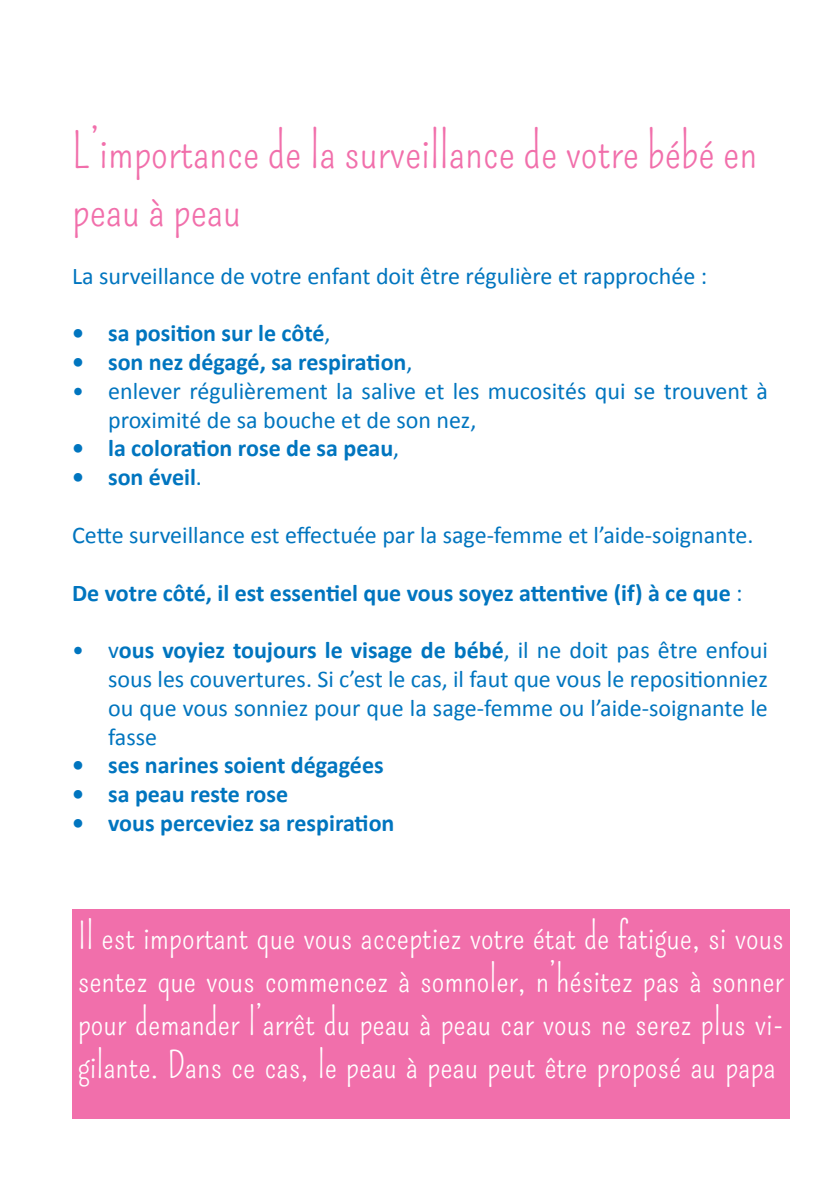
<style>
.page{position:relative;width:840px;height:1191px;background:#fff}
.page>*{position:absolute;margin:0;border:0;box-sizing:border-box;transform-origin:0 0}
.t1{font:48px/57.6px "Pompiere";color:#f16fab}
.t2{font:36px/43.2px "Pompiere";color:#fff;text-align:justify}
.t3{font:24px/28.8px "Calibri";color:#0075bf}
.t4{font:700 24px "Calibri";color:#0075bf}
.s1{font-weight:400}
.s2{font-weight:700}
.s3{color:#f16fab}
</style>
<div class="page">
<div style="left:72px;top:909px;width:717px;height:210px;background:#f16fab"></div>
<h1 class="t1" style="left:72px;top:123px;width:686px">L’importance de la surveillance de votre bébé en peau à peau</h1>
<p class="t3" style="left:72px;top:261px;width:636px">La surveillance de votre enfant doit être régulière et rapprochée :</p>
<p class="t4" style="left:72px;top:318px;width:260px">• sa position sur le côté<span class="s1">,</span></p>
<p class="t4" style="left:72px;top:347px;width:342px">• son nez dégagé, sa respiration<span class="s1">,</span></p>
<p class="t3" style="left:108px;top:376px;width:661px;text-indent:-36px">• enlever régulièrement la salive et les mucosités qui se trouvent à proximité de sa bouche et de son nez,</p>
<p class="t4" style="left:72px;top:433px;width:328px">• la coloration rose de sa peau<span class="s1">,</span></p>
<p class="t4" style="left:72px;top:462px;width:131px">• son éveil<span class="s1">.</span></p>
<p class="t3" style="left:72px;top:520px;width:682px">Cette surveillance est effectuée par la sage-femme et l’aide-soignante.</p>
<p class="t4" style="left:72px;top:577px;width:671px">De votre côté, il est essentiel que vous soyez attentive (if) à ce que <span class="s1">:</span></p>
<p class="t3" style="left:108px;top:636px;width:661px;text-align:justify;text-indent:-36px">• v<span class="s2">ous voyiez toujours le visage de bébé</span>, il ne doit pas être enfoui sous les couvertures. Si c’est le cas, il faut que vous le repositionniez ou que vous sonniez pour que la sage-femme ou l’aide-soignante le fasse</p>
<p class="t4" style="left:72px;top:750px;width:313px">• ses narines soient dégagées</p>
<p class="t4" style="left:72px;top:779px;width:217px">• sa peau reste rose</p>
<p class="t4" style="left:72px;top:807px;width:324px">• vous perceviez sa respiration</p>
<p class="t2" style="left:78px;top:915px;width:707px">Il est important que vous acceptiez votre état de fatigue, si vous sentez que vous commencez à somnoler, n’hésitez pas à sonner pour demander l’arrêt du peau à peau car vous ne serez plus vi&shy;gilante. Dans ce cas, le peau à peau peut être proposé au papa<span class="s3">.</span></p>
</div>
